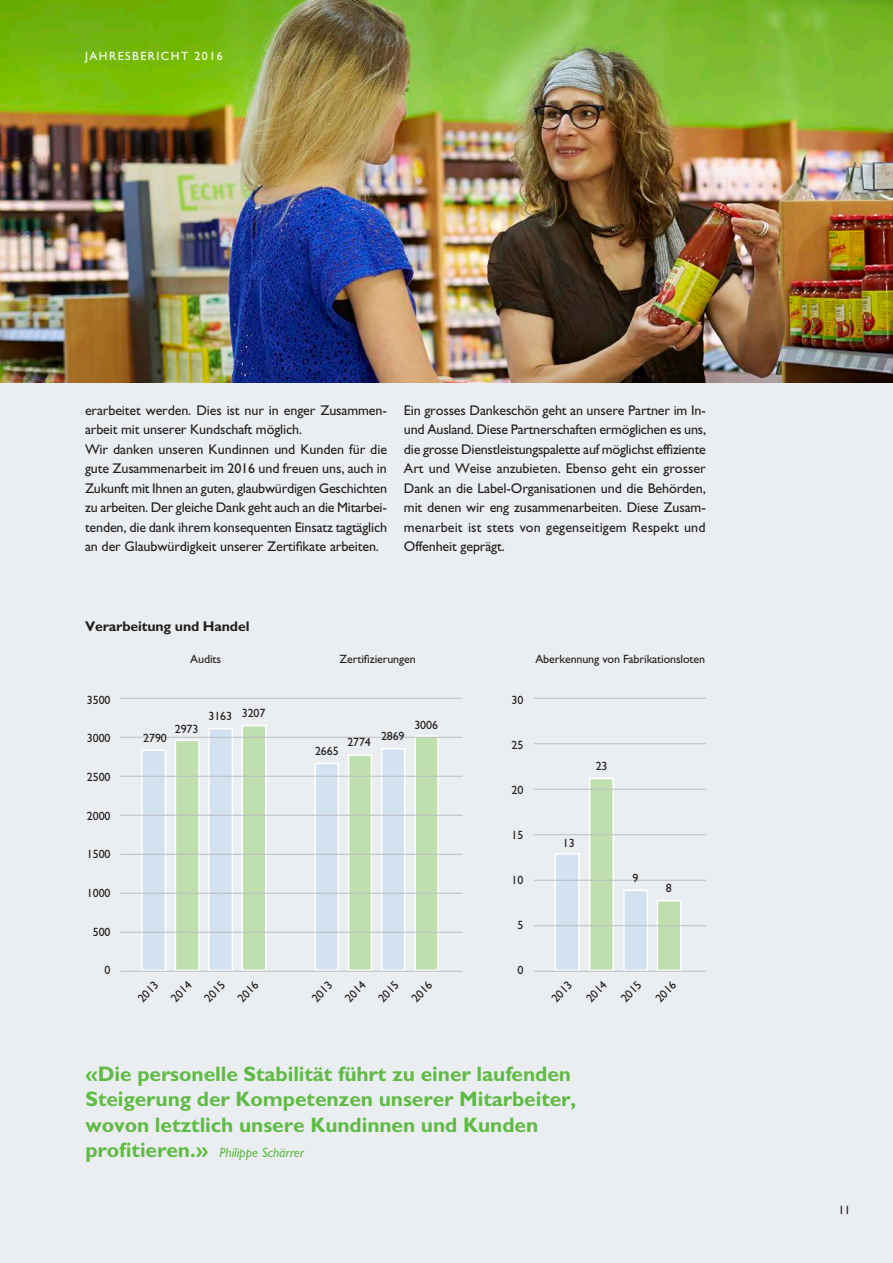
<style>
.page{position:relative;width:893px;height:1263px;background:#fff}
.page>*{position:absolute;margin:0;border:0;box-sizing:border-box;transform-origin:0 0}
.t1{font:700 21px/25.5px "Gill Sans";letter-spacing:-.005em;color:#60bb46}
.t2{font:14.1px/19.5px "Gill Sans";letter-spacing:-.01em;color:#231f20}
.t3{font:700 14.1px "Gill Sans";letter-spacing:-.01em;color:#231f20}
.t4{font:italic 13.5px "Gill Sans";letter-spacing:-.005em;color:#60bb46}
.t5{font:12px "Gill Sans";letter-spacing:-.01em;color:#231f20}
.t6{font:12px "Gill Sans";letter-spacing:.12em;color:#fff}
.s1{font-weight:700;font-style:normal;font-size:21px}
</style>
<div class="page">
<div style="left:0;top:383px;width:893px;height:880px;background:#ebeef0"></div>
<img style="left:0;top:0;width:893px;height:383px">
<div style="left:623px;top:889px;width:25px;height:82px;background:#d2e2f0;border:2px solid #fff"></div>
<div style="left:657px;top:900px;width:25px;height:71px;background:#c0dfae;border:2px solid #fff"></div>
<div style="left:589px;top:778px;width:25px;height:193px;background:#c0dfae;border:2px solid #fff"></div>
<div style="left:208px;top:728px;width:25px;height:243px;background:#d2e2f0;border:2px solid #fff"></div>
<div style="left:241px;top:725px;width:26px;height:246px;background:#c0dfae;border:2px solid #fff"></div>
<div style="left:175px;top:740px;width:25px;height:231px;background:#c0dfae;border:2px solid #fff"></div>
<div style="left:141px;top:749px;width:25px;height:222px;background:#d2e2f0;border:2px solid #fff"></div>
<div style="left:555px;top:853px;width:25px;height:118px;background:#d2e2f0;border:2px solid #fff"></div>
<div style="left:381px;top:748px;width:24px;height:223px;background:#d2e2f0;border:2px solid #fff"></div>
<div style="left:414px;top:735px;width:25px;height:236px;background:#c0dfae;border:2px solid #fff"></div>
<div style="left:348px;top:754px;width:24px;height:217px;background:#c0dfae;border:2px solid #fff"></div>
<div style="left:314px;top:763px;width:25px;height:208px;background:#d2e2f0;border:2px solid #fff"></div>
<hr style="left:120px;top:971px;width:343px;height:1px;background:#bcbdc0">
<hr style="left:534px;top:971px;width:172px;height:1px;background:#bcbdc0">
<hr style="left:120px;top:932px;width:343px;height:1px;background:#bcbdc0">
<hr style="left:534px;top:925px;width:172px;height:1px;background:#bcbdc0">
<hr style="left:120px;top:893px;width:343px;height:1px;background:#bcbdc0">
<hr style="left:534px;top:880px;width:172px;height:1px;background:#bcbdc0">
<hr style="left:120px;top:854px;width:343px;height:1px;background:#bcbdc0">
<hr style="left:534px;top:834px;width:172px;height:1px;background:#bcbdc0">
<hr style="left:120px;top:815px;width:343px;height:1px;background:#bcbdc0">
<hr style="left:534px;top:789px;width:172px;height:1px;background:#bcbdc0">
<hr style="left:120px;top:776px;width:343px;height:1px;background:#bcbdc0">
<hr style="left:534px;top:743px;width:172px;height:1px;background:#bcbdc0">
<hr style="left:120px;top:698px;width:343px;height:1px;background:#bcbdc0">
<hr style="left:120px;top:737px;width:343px;height:1px;background:#bcbdc0">
<hr style="left:534px;top:698px;width:172px;height:1px;background:#bcbdc0">
<p class="t6" style="left:85px;top:49px;width:14px">Jahresbericht</p>
<p class="t6" style="left:195px;top:49px;width:30px">2016</p>
<p class="t2" style="left:85px;top:400px;width:304px">erarbeitet werden. Dies ist nur in enger Zusammen&shy;arbeit mit unserer Kundschaft möglich.<br>Wir danken unseren Kundinnen und Kunden für die gute Zusammenarbeit im 2016 und freuen uns, auch in Zukunft mit Ihnen an guten, glaubwürdigen Geschichten zu arbeiten. Der gleiche Dank geht auch an die Mitarbei&shy;tenden, die dank ihrem konsequenten Einsatz tagtäglich an der Glaubwürdigkeit unserer Zertifikate arbeiten.</p>
<p class="t2" style="left:404px;top:400px;width:304px;text-align:justify">Ein grosses Dankeschön geht an unsere Partner im In&shy;und Ausland. Diese Partnerschaften ermöglichen es uns, die grosse Dienstleistungspalette auf möglichst effiziente Art und Weise anzubieten. Ebenso geht ein grosser Dank an die Label-Organisationen und die Behörden, mit denen wir eng zusammenarbeiten. Diese Zusam&shy;menarbeit ist stets von gegenseitigem Respekt und Offenheit geprägt.</p>
<p class="t3" style="left:85px;top:617px;width:166px">Verarbeitung und Handel</p>
<p class="t5" style="left:190px;top:652px;width:32px">Audits</p>
<p class="t5" style="left:340px;top:652px;width:78px">Zertifizierungen</p>
<p class="t5" style="left:535px;top:652px;width:171px">Aberkennung von Fabrikationsloten</p>
<p class="t5" style="left:87px;top:693px;width:25px">3500</p>
<p class="t5" style="left:87px;top:731px;width:25px">3000</p>
<p class="t5" style="left:87px;top:770px;width:25px">2500</p>
<p class="t5" style="left:87px;top:809px;width:25px">2000</p>
<p class="t5" style="left:87px;top:847px;width:25px">1500</p>
<p class="t5" style="left:87px;top:886px;width:25px">1000</p>
<p class="t5" style="left:93px;top:924px;width:19px">500</p>
<p class="t5" style="left:105px;top:963px;width:7px">0</p>
<p class="t5" style="left:143px;top:731px;width:25px">2790</p>
<p class="t5" style="left:175px;top:722px;width:25px">2973</p>
<p class="t5" style="left:208px;top:708px;width:59px">3163 3207</p>
<p class="t5" style="left:315px;top:744px;width:25px">2665</p>
<p class="t5" style="left:347px;top:735px;width:25px">2774</p>
<p class="t5" style="left:381px;top:729px;width:25px">2869</p>
<p class="t5" style="left:414px;top:718px;width:25px">3006</p>
<p class="t5" style="left:512px;top:693px;width:13px">30</p>
<p class="t5" style="left:512px;top:738px;width:13px">25</p>
<p class="t5" style="left:512px;top:783px;width:13px">20</p>
<p class="t5" style="left:512px;top:828px;width:13px">15</p>
<p class="t5" style="left:512px;top:873px;width:13px">10</p>
<p class="t5" style="left:517px;top:918px;width:7px">5</p>
<p class="t5" style="left:517px;top:963px;width:7px">0</p>
<p class="t5" style="left:596px;top:759px;width:13px">23</p>
<p class="t5" style="left:563px;top:836px;width:13px">13</p>
<p class="t5" style="left:632px;top:871px;width:7px">9</p>
<p class="t5" style="left:666px;top:881px;width:7px">8</p>
<p class="t5" style="left:135px;top:995px;width:25px;rotate:-45deg">2013</p>
<p class="t5" style="left:168px;top:995px;width:25px;rotate:-45deg">2014</p>
<p class="t5" style="left:201px;top:995px;width:25px;rotate:-45deg">2015</p>
<p class="t5" style="left:235px;top:995px;width:25px;rotate:-45deg">2016</p>
<p class="t5" style="left:309px;top:995px;width:25px;rotate:-45deg">2013</p>
<p class="t5" style="left:342px;top:995px;width:25px;rotate:-45deg">2014</p>
<p class="t5" style="left:375px;top:995px;width:25px;rotate:-45deg">2015</p>
<p class="t5" style="left:409px;top:995px;width:25px;rotate:-45deg">2016</p>
<p class="t5" style="left:549px;top:995px;width:25px;rotate:-45deg">2013</p>
<p class="t5" style="left:583px;top:995px;width:25px;rotate:-45deg">2014</p>
<p class="t5" style="left:618px;top:995px;width:25px;rotate:-45deg">2015</p>
<p class="t5" style="left:653px;top:995px;width:25px;rotate:-45deg">2016</p>
<h1 class="t1" style="left:85px;top:1061px;width:492px">«Die personelle Stabilität führt zu einer laufenden<br>Steigerung der Kompetenzen unserer Mitarbeiter, wovon letztlich unsere Kundinnen und Kunden</h1>
<p class="t4" style="left:85px;top:1145px;width:220px"><span class="s1">profitieren.»</span> Philippe Schärrer</p>
<p class="t5" style="left:839px;top:1203px;width:13px">11</p>
</div>
